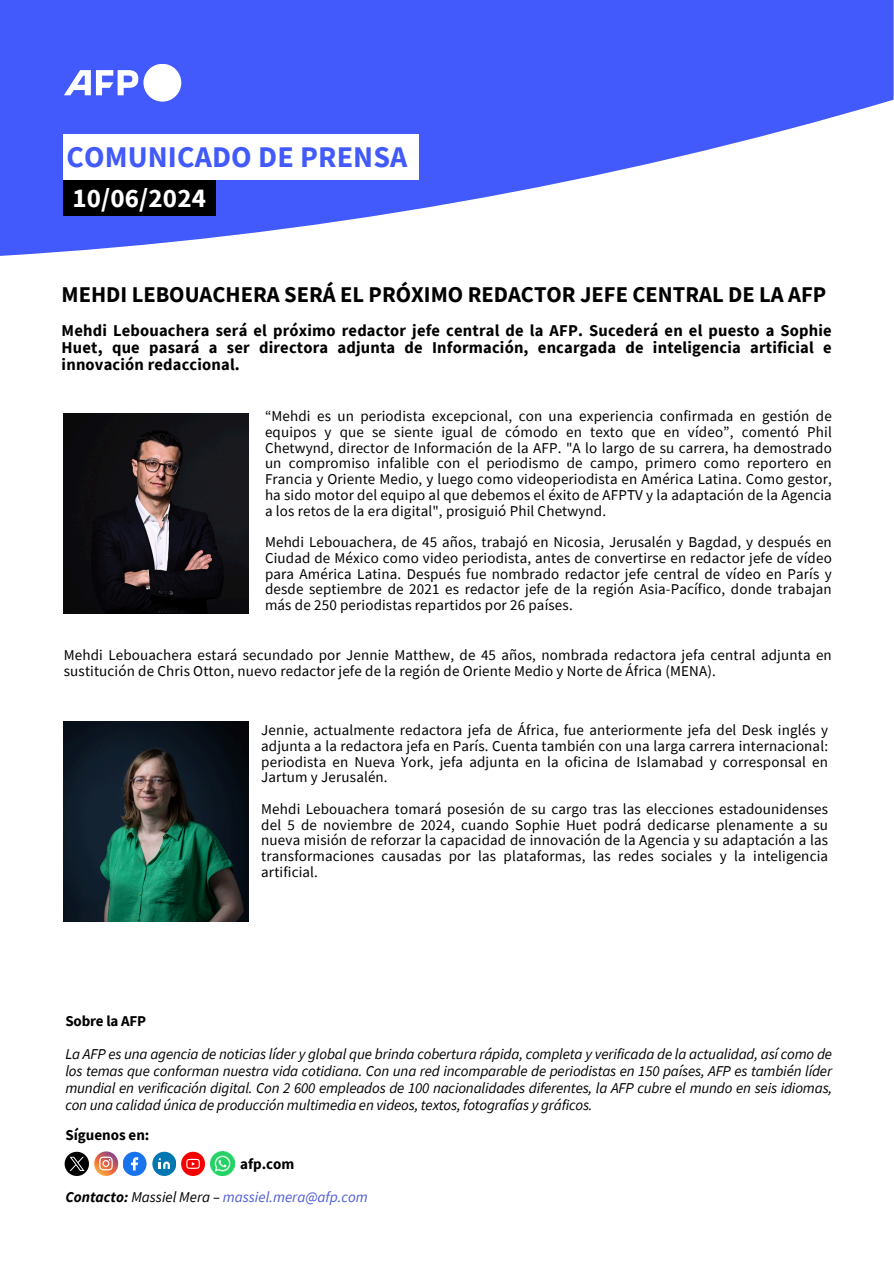
<style>
.page{position:relative;width:894px;height:1264px;background:#fff}
.page>*{position:absolute;margin:0;border:0;box-sizing:border-box;transform-origin:0 0}
.t1{font:700 30px "Source Sans Pro";letter-spacing:.005em;color:#425afb}
.t2{font:700 27px "Source Sans Pro";letter-spacing:.005em;color:#fff}
.t3{font:700 22.5px "Source Sans Pro";color:#000}
.t4{font:700 16.5px/16.8px "Source Sans Pro";letter-spacing:.01em;color:#000;text-align:justify}
.t5{font:15px/15.8px "Source Sans Pro";letter-spacing:.01em;color:#000;text-align:justify}
.t6{font:italic 15px/17px "Source Sans Pro";letter-spacing:-.01em;color:#000;text-align:justify}
.t7{font:italic 15px "Source Sans Pro";color:#4f5cd6}
.t8{font:700 15px "Source Sans Pro";color:#000}
.s1{font-weight:700;color:#000}
.s2{color:#000}
</style>
<div class="page">
<svg style="left:0;top:0;width:893px;height:256px;fill:#425afb"></svg>
<div style="left:64px;top:180px;width:151px;height:36px;background:#000"></div>
<div style="left:64px;top:134px;width:354px;height:46px;background:#fff"></div>
<svg style="left:64px;top:64px;width:117px;height:38px"></svg>
<div style="left:123px;top:1151px;width:23px;height:24px;background:#1873ec;border-radius:50%"></div>
<svg style="left:131px;top:1157px;width:7px;height:13px"></svg>
<div style="left:152px;top:1151px;width:24px;height:24px;background:#0077b1;border-radius:50%"></div>
<svg style="left:159px;top:1158px;width:11px;height:10px"></svg>
<div style="left:181px;top:1151px;width:24px;height:24px;background:#f70000;border-radius:50%"></div>
<svg style="left:186px;top:1158px;width:14px;height:10px"></svg>
<img style="left:210px;top:1151px;width:24px;height:24px">
<svg style="left:65px;top:1151px;width:54px;height:24px"></svg>
<img style="left:64px;top:413px;width:184px;height:200px">
<img style="left:64px;top:722px;width:184px;height:199px">
<h2 class="t1" style="left:66px;top:137px;width:342px">COMUNICADO DE PRENSA</h2>
<h1 class="t2" style="left:72px;top:181px;width:135px">10/06/2024</h1>
<p class="t3" style="left:62px;top:280px;width:766px">MEHDI LEBOUACHERA SERÁ EL PRÓXIMO REDACTOR JEFE CENTRAL DE LA AFP</p>
<p class="t4" style="left:62px;top:321px;width:771px">Mehdi Lebouachera será el próximo redactor jefe central de la AFP. Sucederá en el puesto a Sophie Huet, que pasará a ser directora adjunta de Información, encargada de inteligencia artificial e innovación redaccional.</p>
<p class="t5" style="left:265px;top:408px;width:568px">“Mehdi es un periodista excepcional, con una experiencia confirmada en gestión de equipos y que se siente igual de cómodo en texto que en vídeo”, comentó Phil Chetwynd, director de Información de la AFP. "A lo largo de su carrera, ha demostrado un compromiso infalible con el periodismo de campo, primero como reportero en Francia y Oriente Medio, y luego como videoperiodista en América Latina. Como gestor, ha sido motor del equipo al que debemos el éxito de AFPTV y la adaptación de la Agencia a los retos de la era digital", prosiguió Phil Chetwynd.</p>
<p class="t5" style="left:265px;top:534px;width:568px">Mehdi Lebouachera, de 45 años, trabajó en Nicosia, Jerusalén y Bagdad, y después en Ciudad de México como video periodista, antes de convertirse en redactor jefe de vídeo para América Latina. Después fue nombrado redactor jefe central de vídeo en París y desde septiembre de 2021 es redactor jefe de la región Asia-Pacífico, donde trabajan más de 250 periodistas repartidos por 26 países.</p>
<h4 class="t5" style="left:64px;top:647px;width:769px">Mehdi Lebouachera estará secundado por Jennie Matthew, de 45 años, nombrada redactora jefa central adjunta en sustitución de Chris Otton, nuevo redactor jefe de la región de Oriente Medio y Norte de África (MENA).</h4>
<p class="t5" style="left:261px;top:722px;width:568px">Jennie, actualmente redactora jefa de África, fue anteriormente jefa del Desk inglés y adjunta a la redactora jefa en París. Cuenta también con una larga carrera internacional: periodista en Nueva York, jefa adjunta en la oficina de Islamabad y corresponsal en Jartum y Jerusalén.</p>
<p class="t5" style="left:261px;top:800px;width:568px">Mehdi Lebouachera tomará posesión de su cargo tras las elecciones estadounidenses del 5 de noviembre de 2024, cuando Sophie Huet podrá dedicarse plenamente a su nueva misión de reforzar la capacidad de innovación de la Agencia y su adaptación a las transformaciones causadas por las plataformas, las redes sociales y la inteligencia artificial.</p>
<h4 class="t8" style="left:65px;top:1010px;width:82px">Sobre la AFP</h4>
<p class="t6" style="left:65px;top:1045px;width:768px">La AFP es una agencia de noticias líder y global que brinda cobertura rápida, completa y verificada de la actualidad, así como de los temas que conforman nuestra vida cotidiana. Con una red incomparable de periodistas en 150 países, AFP es también líder mundial en verificación digital. Con 2 600 empleados de 100 nacionalidades diferentes, la AFP cubre el mundo en seis idiomas, con una calidad única de producción multimedia en videos, textos, fotografías y gráficos.</p>
<p class="t8" style="left:65px;top:1125px;width:85px">Síguenos en:</p>
<p class="t8" style="left:240px;top:1153px;width:56px">afp.com</p>
<h3 class="t7" style="left:65px;top:1187px;width:304px"><span class="s1">Contacto:</span> <span class="s2">Massiel Mera –</span> massiel.mera@afp.com</h3>
</div>
